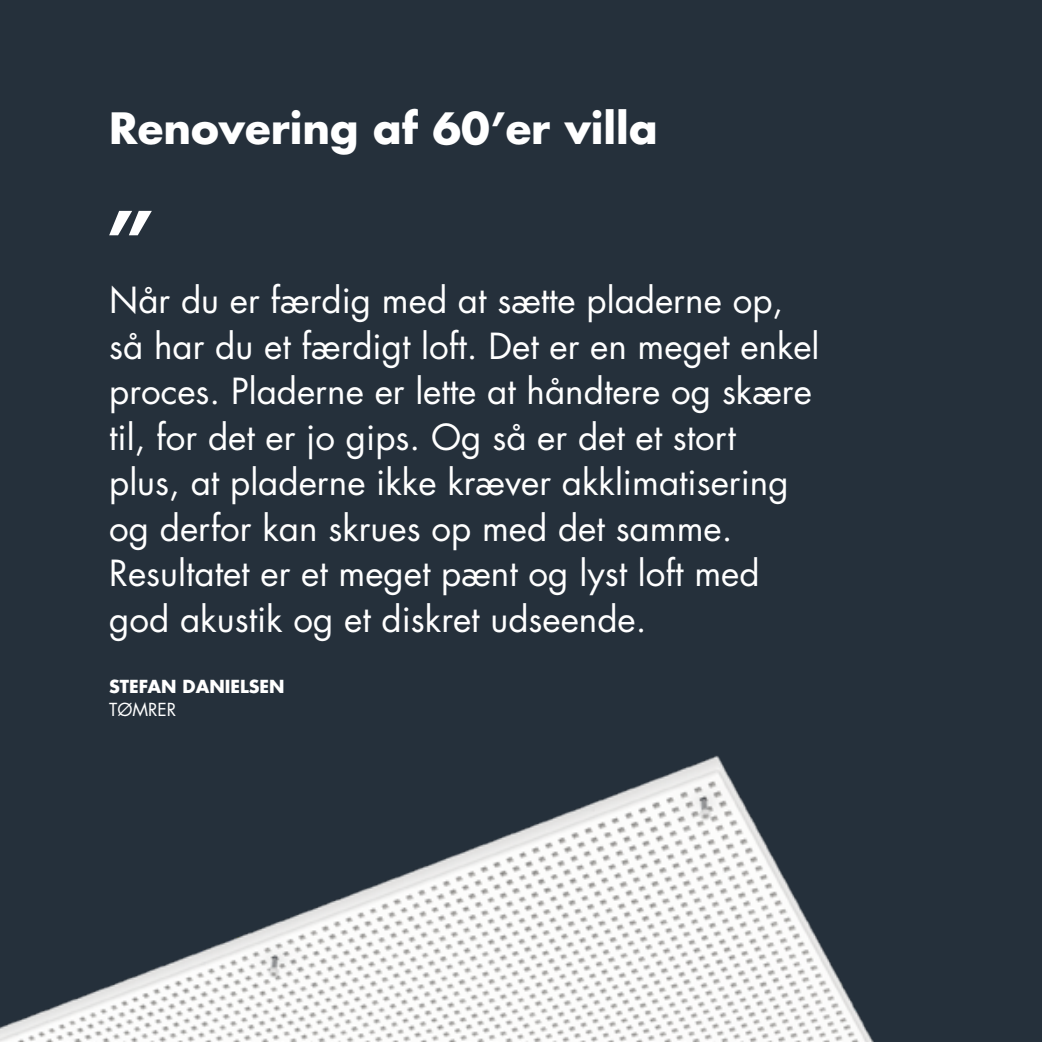
<style>
.page{position:relative;width:1042px;height:1042px;background:#25303b}
.page>*{position:absolute;margin:0;border:0;box-sizing:border-box;transform-origin:0 0}
.t1{font:700 42px "Futura Std";color:#fff}
.t2{font:35px/45.5px "Futura Std";color:#fff}
.t3{font:700 17.5px "Futura Std";color:#fff}
.t4{font:17.5px "Futura Std";color:#fff}
</style>
<div class="page">
<img style="left:0;top:755px;width:874px;height:287px">
<svg style="left:109px;top:211px;width:43px;height:24px"></svg>
<p class="t1" style="left:109px;top:100px;width:550px">Renovering af 60’er villa</p>
<p class="t2" style="left:109px;top:278px;width:712px">Når du er færdig med at sætte pladerne op, så har du et færdigt loft. Det er en meget enkel proces. Pladerne er lette at håndtere og skære til, for det er jo gips. Og så er det et stort<br>plus, at pladerne ikke kræver akklimatisering og derfor kan skrues op med det samme.<br>Resultatet er et meget pænt og lyst loft med god akustik og et diskret udseende.</p>
<p class="t3" style="left:109px;top:675px;width:177px">STEFAN DANIELSEN</p>
<p class="t4" style="left:109px;top:698px;width:69px">TØMRER</p>
</div>
